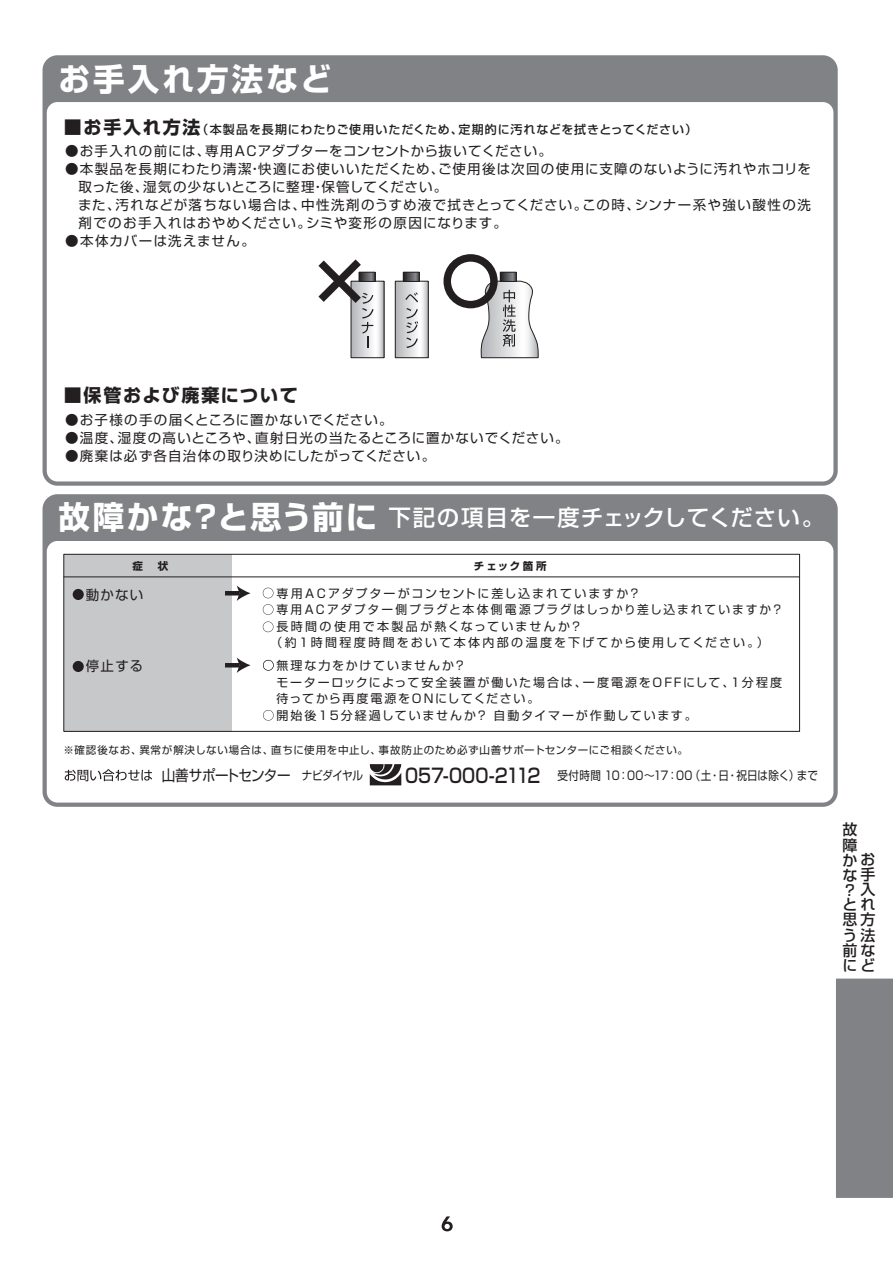
<style>
.page{position:relative;width:893px;height:1263px;background:#fff}
.page>*{position:absolute;margin:0;border:0;box-sizing:border-box;transform-origin:0 0}
.t1{font:700 31.5px "Shin Go Pro";letter-spacing:.1em;color:#fff}
.t2{font:500 22.5px "Shin Go Pro";letter-spacing:.045em;color:#fff}
.t3{font:700 18px "Shin Go Pro";letter-spacing:.095em;color:#231f20}
.t4{font:500 15px/15.1px "Shin Go Pro";color:#231f20;text-align:justify}
.t5{font:15px "Shin Go Pro";letter-spacing:-.03em;color:#231f20;scale:.9 1}
.t6{font:13.5px/18px "Shin Go Pro";letter-spacing:.08em;color:#231f20}
.t7{font:13.5px "Shin Go Pro";letter-spacing:.06em;color:#231f20}
.t8{font:12px/16.5px "Shin Go Pro";letter-spacing:.16em;color:#231f20}
.t9{font:12px "Shin Go Pro";letter-spacing:.19em;color:#231f20}
.t10{font:500 12px "Shin Go Pro";letter-spacing:.07em;color:#231f20}
.t11{font:12px "Shin Go Pro";letter-spacing:.02em;color:#231f20;scale:.88 1}
.t12{font:12px "Shin Go Pro";letter-spacing:.16em;color:#231f20;scale:.88 1}
.t13{font:10.5px "Shin Go Pro";letter-spacing:.065em;color:#231f20}
.t14{font:700 10.5px "Shin Go Pro";letter-spacing:.18em;color:#231f20}
.s1{font-weight:700;font-size:18px}
.s2{font-weight:700;font-size:31.5px}
.s3{font-weight:500;font-size:19.5px}
</style>
<div class="page">
<div style="left:836px;top:978px;width:57px;height:220px;background:#808285"></div>
<div style="left:43px;top:55px;width:795px;height:431px;background:#808285;border-radius:15px"></div>
<div style="left:47px;top:102px;width:786px;height:379px;background:#fff;border-radius:11px"></div>
<div style="left:43px;top:494px;width:795px;height:313px;background:#808285;border-radius:15px"></div>
<div style="left:47px;top:541px;width:786px;height:261px;background:#fff;border-radius:11px"></div>
<svg style="left:442px;top:1216px;width:11px;height:15px"></svg>
<svg style="left:263px;top:660px;width:11px;height:11px"></svg>
<svg style="left:263px;top:710px;width:11px;height:11px"></svg>
<svg style="left:263px;top:588px;width:10px;height:10px"></svg>
<svg style="left:263px;top:604px;width:10px;height:11px"></svg>
<svg style="left:263px;top:621px;width:10px;height:11px"></svg>
<svg style="left:370px;top:764px;width:31px;height:21px"></svg>
<svg style="left:65px;top:769px;width:87px;height:12px"></svg>
<svg style="left:353px;top:283px;width:29px;height:73px"></svg>
<div style="left:351px;top:281px;width:33px;height:77px;border:1px solid #231f20"></div>
<div style="left:359px;top:272px;width:16px;height:10px;border:1px solid #231f20"></div>
<svg style="left:397px;top:283px;width:30px;height:73px"></svg>
<div style="left:395px;top:281px;width:34px;height:77px;border:1px solid #231f20"></div>
<svg style="left:405px;top:274px;width:13px;height:6px"></svg>
<div style="left:403px;top:272px;width:17px;height:10px;border:1px solid #231f20"></div>
<svg style="left:502px;top:274px;width:13px;height:6px"></svg>
<div style="left:500px;top:272px;width:17px;height:10px;border:1px solid #231f20"></div>
<svg style="left:405px;top:292px;width:13px;height:10px"></svg>
<svg style="left:406px;top:308px;width:12px;height:40px"></svg>
<svg style="left:318px;top:259px;width:56px;height:89px"></svg>
<svg style="left:479px;top:280px;width:60px;height:79px"></svg>
<div style="left:443px;top:254px;width:55px;height:54px;border:8px solid #231f20;border-radius:50%"></div>
<div style="left:64px;top:554px;width:168px;height:177px;background:#c7c8ca"></div>
<div style="left:63px;top:554px;width:737px;height:178px;border:1px solid #231f20"></div>
<div style="left:73px;top:589px;width:11px;height:11px;background:#231f20;border-radius:50%"></div>
<hr style="left:225px;top:591px;width:15px;height:4px;background:#231f20">
<svg style="left:237px;top:586px;width:14px;height:15px"></svg>
<hr style="left:64px;top:576px;width:736px;height:1px;background:#231f20">
<div style="left:73px;top:661px;width:11px;height:11px;background:#231f20;border-radius:50%"></div>
<hr style="left:225px;top:663px;width:15px;height:4px;background:#231f20">
<svg style="left:237px;top:658px;width:14px;height:15px"></svg>
<h1 class="t1" style="left:59px;top:54px;width:274px">お手入れ方法など</h1>
<p class="t10" style="left:64px;top:119px;width:635px"><span class="s1">■お手入れ方法</span>（本製品を長期にわたりご使用いただくため、定期的に汚れなどを拭きとってください）</p>
<p class="t7" style="left:65px;top:139px;width:488px">●お手入れの前には、専用ACアダプターをコンセントから抜いてください。</p>
<p class="t6" style="left:78px;top:158px;width:734px;text-indent:-13px">●本製品を長期にわたり清潔・快適にお使いいただくため、ご使用後は次回の使用に支障のないように汚れやホコリを取った後、湿気の少ないところに整理・保管してください。<br>また、汚れなどが落ちない場合は、中性洗剤のうすめ液で拭きとってください。この時、シンナー系や強い酸性の洗剤でのお手入れはおやめください。シミや変形の原因になります。</p>
<p class="t6" style="left:65px;top:230px;width:191px">●本体カバーは洗えません。</p>
<h3 class="t3" style="left:64px;top:381px;width:236px">■保管および廃棄について</h3>
<p class="t6" style="left:65px;top:409px;width:329px">●お子様の手の届くところに置かないでください。</p>
<p class="t6" style="left:65px;top:427px;width:505px">●温度、湿度の高いところや、直射日光の当たるところに置かないでください。</p>
<p class="t6" style="left:65px;top:445px;width:372px">●廃棄は必ず各自治体の取り決めにしたがってください。</p>
<h2 class="t2" style="left:59px;top:499px;width:767px"><span class="s2">故障かな？と思う前に</span> 下記の項目を一度チェックしてください。</h2>
<p class="t14" style="left:133px;top:558px;width:37px">症　状</p>
<p class="t14" style="left:474px;top:558px;width:74px">チェック箇所</p>
<p class="t8" style="left:276px;top:584px;width:366px">専用ACアダプターがコンセントに差し込まれていますか？</p>
<p class="t8" style="left:276px;top:600px;width:508px">専用ACアダプター側プラグと本体側電源プラグはしっかり差し込まれていますか？</p>
<p class="t9" style="left:276px;top:616px;width:307px">長時間の使用で本製品が熱くなっていませんか？</p>
<p class="t9" style="left:270px;top:633px;width:500px">（約1時間程度時間をおいて本体内部の温度を下げてから使用してください。）</p>
<p class="t8" style="left:276px;top:656px;width:507px">無理な力をかけていませんか？<br>モーターロックによって安全装置が働いた場合は、一度電源をOFFにして、1分程度待ってから再度電源をONにしてください。<br>開始後15分経過していませんか？ 自動タイマーが作動しています。</p>
<p class="t6" style="left:86px;top:584px;width:59px">動かない</p>
<p class="t6" style="left:86px;top:656px;width:59px">停止する</p>
<p class="t13" style="left:63px;top:741px;width:626px">※確認後なお、異常が解決しない場合は、直ちに使用を中止し、事故防止のため必ず山善サポートセンターにご相談ください。</p>
<p class="t5" style="left:162px;top:763px;width:145px">山善サポートセンター</p>
<p class="t12" style="left:302px;top:765px;width:71px">ナビダイヤル</p>
<p class="t11" style="left:405px;top:765px;width:470px"><span class="s3">057-000-2112</span> 受付時間 10：00～17：00（土・日・祝日は除く）まで</p>
<p class="t4" style="left:842px;top:820px;width:16px">故障</p>
<p class="t4" style="left:842px;top:850px;width:34px">かおな手？入とれ思方う法前なにど</p>
</div>
